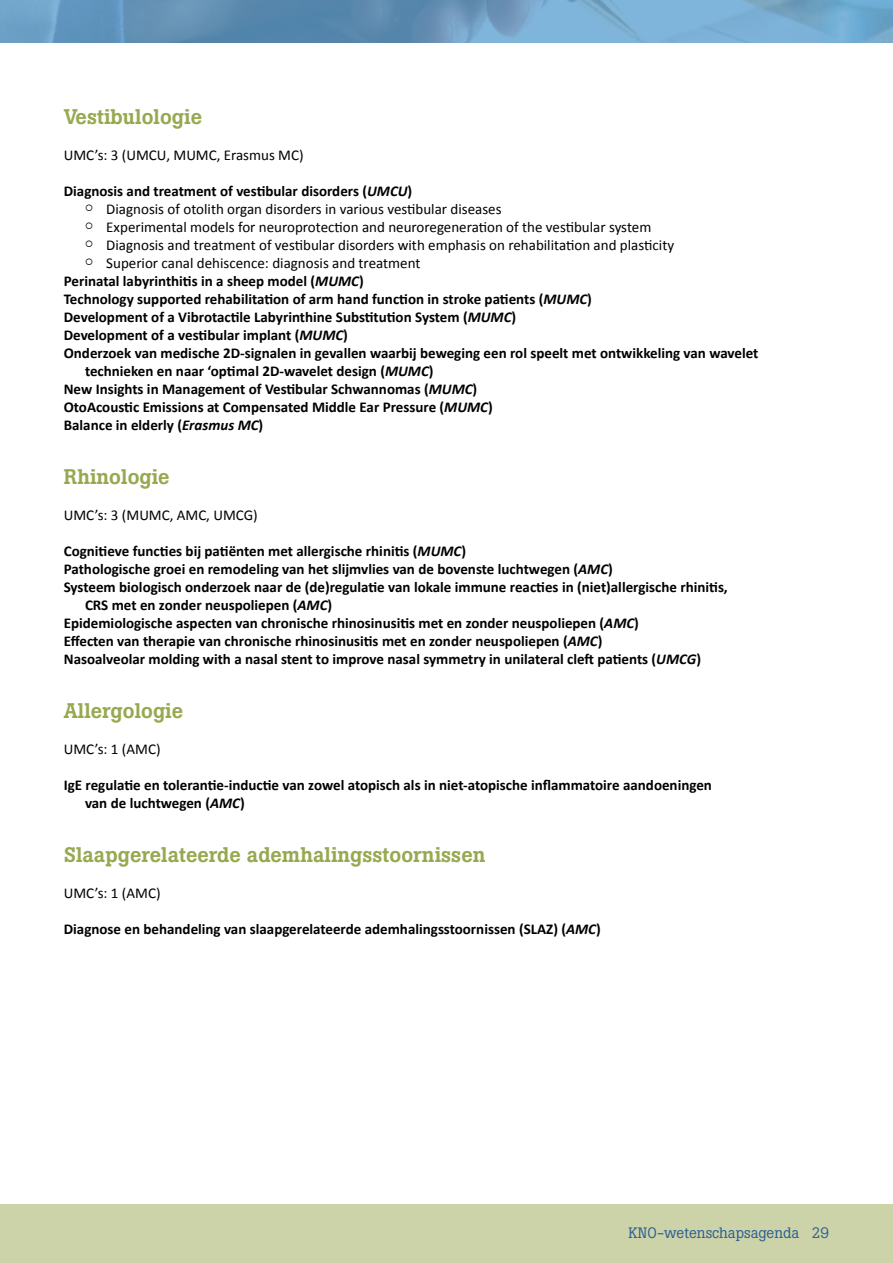
<style>
.page{position:relative;width:893px;height:1263px;background:#fff}
.page>*{position:absolute;margin:0;border:0;box-sizing:border-box;transform-origin:0 0}
.t1{font:500 21px "Boton";color:#96a950}
.t2{font:700 15px/18px "Calibri";color:#000}
.t3{font:15px "Calibri";color:#000}
.t4{font:15px "Boton";color:#2d6193}
.s1{font-style:italic}
</style>
<div class="page">
<div style="left:0;top:1204px;width:893px;height:59px;background:#cdd3a8"></div>
<img style="left:0;top:0;width:893px;height:43px">
<h1 class="t1" style="left:64px;top:105px;width:140px">Vestibulologie</h1>
<p class="t3" style="left:64px;top:146px;width:241px">UMC’s: 3 (UMCU, MUMC, Erasmus MC)</p>
<p class="t2" style="left:64px;top:182px;width:350px">Diagnosis and treatment of vestibular disorders (<span class="s1">UMCU</span>)</p>
<p class="t3" style="left:85px;top:200px;width:418px">○ Diagnosis of otolith organ disorders in various vestibular diseases</p>
<p class="t3" style="left:85px;top:218px;width:568px">○ Experimental models for neuroprotection and neuroregeneration of the vestibular system</p>
<p class="t3" style="left:85px;top:236px;width:591px">○ Diagnosis and treatment of vestibular disorders with emphasis on rehabilitation and plasticity</p>
<p class="t3" style="left:85px;top:254px;width:337px">○ Superior canal dehiscence: diagnosis and treatment</p>
<p class="t2" style="left:64px;top:272px;width:301px">Perinatal labyrinthitis in a sheep model (<span class="s1">MUMC</span>)</p>
<p class="t2" style="left:64px;top:290px;width:530px">Technology supported rehabilitation of arm hand function in stroke patients (<span class="s1">MUMC</span>)</p>
<p class="t2" style="left:64px;top:308px;width:454px">Development of a Vibrotactile Labyrinthine Substitution System (<span class="s1">MUMC</span>)</p>
<p class="t2" style="left:64px;top:326px;width:286px">Development of a vestibular implant (<span class="s1">MUMC</span>)</p>
<p class="t2" style="left:64px;top:344px;width:696px">Onderzoek van medische 2D-signalen in gevallen waarbij beweging een rol speelt met ontwikkeling van wavelet</p>
<p class="t2" style="left:85px;top:362px;width:350px">technieken en naar ‘optimal 2D-wavelet design (<span class="s1">MUMC</span>)</p>
<p class="t2" style="left:64px;top:380px;width:415px">New Insights in Management of Vestibular Schwannomas (<span class="s1">MUMC</span>)</p>
<p class="t2" style="left:64px;top:398px;width:430px">OtoAcoustic Emissions at Compensated Middle Ear Pressure (<span class="s1">MUMC</span>)</p>
<p class="t2" style="left:64px;top:416px;width:201px">Balance in elderly (<span class="s1">Erasmus MC</span>)</p>
<h1 class="t1" style="left:64px;top:465px;width:107px">Rhinologie</h1>
<p class="t3" style="left:64px;top:506px;width:195px">UMC’s: 3 (MUMC, AMC, UMCG)</p>
<p class="t2" style="left:64px;top:542px;width:404px">Cognitieve functies bij patiënten met allergische rhinitis (<span class="s1">MUMC</span>)</p>
<p class="t2" style="left:64px;top:560px;width:551px">Pathologische groei en remodeling van het slijmvlies van de bovenste luchtwegen (<span class="s1">AMC</span>)</p>
<p class="t2" style="left:64px;top:578px;width:666px">Systeem biologisch onderzoek naar de (de)regulatie van lokale immune reacties in (niet)allergische rhinitis,</p>
<p class="t2" style="left:85px;top:596px;width:249px">CRS met en zonder neuspoliepen (<span class="s1">AMC</span>)</p>
<p class="t2" style="left:64px;top:614px;width:577px">Epidemiologische aspecten van chronische rhinosinusitis met en zonder neuspoliepen (<span class="s1">AMC</span>)</p>
<p class="t2" style="left:64px;top:632px;width:540px">Effecten van therapie van chronische rhinosinusitis met en zonder neuspoliepen (<span class="s1">AMC</span>)</p>
<p class="t2" style="left:64px;top:650px;width:639px">Nasoalveolar molding with a nasal stent to improve nasal symmetry in unilateral cleft patients (<span class="s1">UMCG</span>)</p>
<h1 class="t1" style="left:64px;top:699px;width:121px">Allergologie</h1>
<p class="t3" style="left:64px;top:740px;width:98px">UMC’s: 1 (AMC)</p>
<p class="t2" style="left:85px;top:776px;width:628px;text-indent:-21px">IgE regulatie en tolerantie-inductie van zowel atopisch als in niet-atopische inflammatoire aandoeningen van de -luchtwegen (<span class="s1">AMC</span>)</p>
<h1 class="t1" style="left:64px;top:843px;width:423px">Slaapgerelateerde ademhalingsstoornissen</h1>
<p class="t3" style="left:64px;top:884px;width:98px">UMC’s: 1 (AMC)</p>
<p class="t2" style="left:64px;top:920px;width:538px">Diagnose en behandeling van slaapgerelateerde ademhalingsstoornissen (SLAZ) (<span class="s1">AMC</span>)</p>
<p class="t4" style="left:628px;top:1224px;width:202px">KNO-wetenschapsagenda 29</p>
</div>
